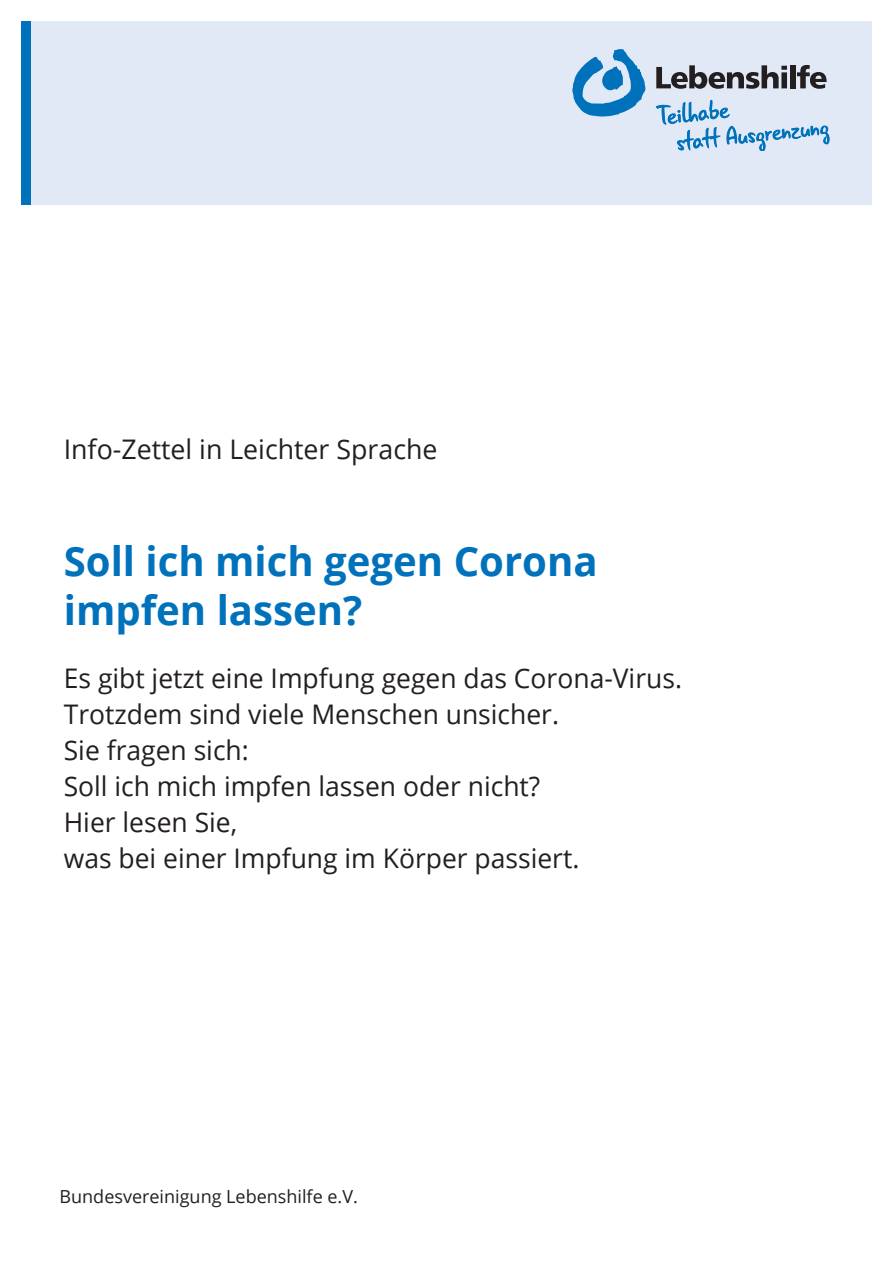
<style>
.page{position:relative;width:893px;height:1263px;background:#fff}
.page>*{position:absolute;margin:0;border:0;box-sizing:border-box;transform-origin:0 0}
.t1{font:700 40.5px/48.6px "Open Sans";color:#0072bc}
.t2{font:27px/36px "Open Sans";color:#231f20}
.t3{font:18px "Open Sans";color:#231f20}
</style>
<div class="page">
<div style="left:31px;top:21px;width:841px;height:184px;background:#e1e9f6"></div>
<div style="left:21px;top:21px;width:10px;height:184px;background:#0072bc"></div>
<svg style="left:572px;top:49px;width:74px;height:68px"></svg>
<svg style="left:656px;top:65px;width:174px;height:86px"></svg>
<p class="t2" style="left:64px;top:430px;width:375px">Info-Zettel in Leichter Sprache</p>
<h1 class="t1" style="left:64px;top:536px;width:535px">Soll ich mich gegen Corona impfen lassen?</h1>
<p class="t2" style="left:64px;top:659px;width:620px">Es gibt jetzt eine Impfung gegen das Corona-Virus.<br>Trotzdem sind viele Menschen unsicher.<br>Sie fragen sich:<br>Soll ich mich impfen lassen oder nicht?<br>Hier lesen Sie,<br>was bei einer Impfung im Körper passiert.</p>
<p class="t3" style="left:60px;top:1184px;width:300px">Bundesvereinigung Lebenshilfe e.V.</p>
</div>
